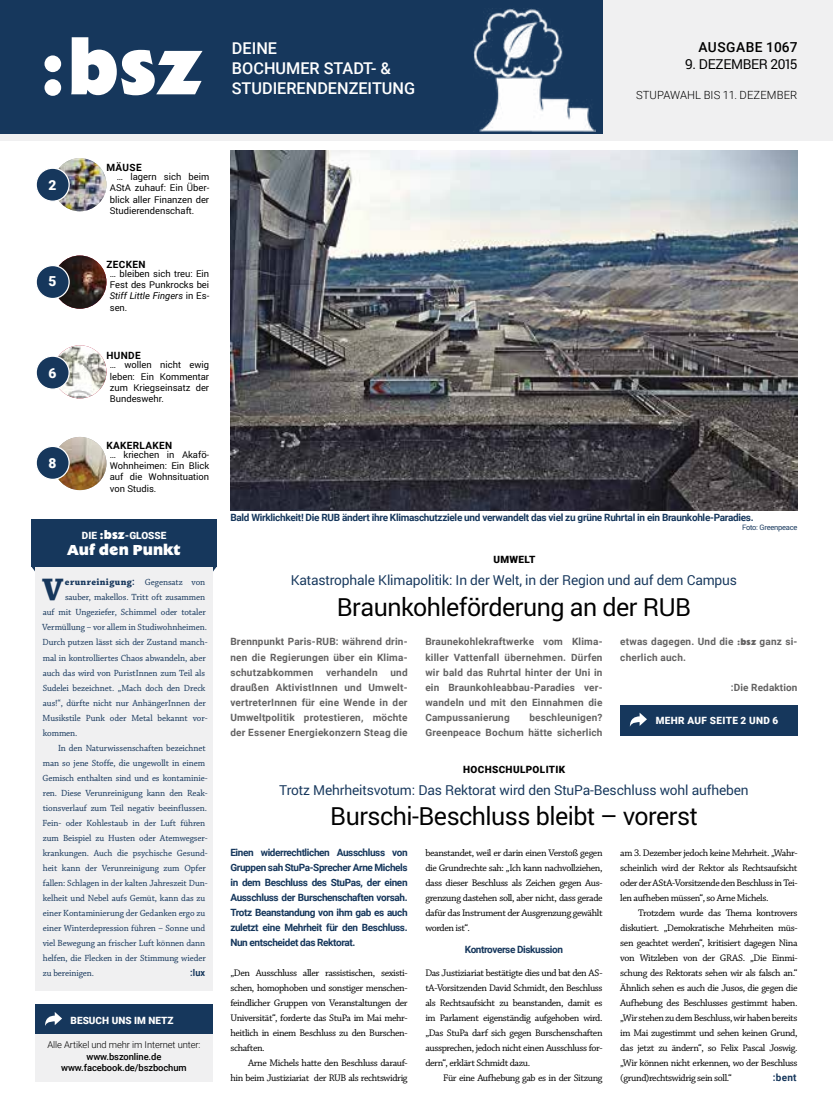
<style>
.page{position:relative;width:833px;height:1117px;background:#fff}
.page>*{position:absolute;margin:0;border:0;box-sizing:border-box;transform-origin:0 0}
.t1{font:800 75.75px "Extension";color:#fff}
.t2{font:700 32.88px "Chaparral Pro";color:#16375c}
.t3{font:25px "Roboto";letter-spacing:-.02em;color:#000}
.t4{font:500 16.25px/19.5px "Roboto";color:#fff}
.t5{font:800 15px "Extension";color:#fff}
.t6{font:13.75px "Roboto";letter-spacing:-.01em;color:#16375c}
.t7{font:13.75px "Roboto";letter-spacing:-.025em;color:#000}
.t8{font:500 13.75px "Roboto";letter-spacing:.035em;color:#000}
.t9{font:900 13.75px "Roboto";color:#fff}
.t10{font:300 11.25px "Roboto";letter-spacing:.01em;color:#000}
.t11{font:10px/15px "Chaparral Pro";letter-spacing:-.04em;color:#000;text-align:justify}
.t12{font:700 10px/15px "Roboto";letter-spacing:.02em;color:#646363;text-align:justify}
.t13{font:700 10px/15px "Roboto";letter-spacing:-.03em;color:#16375c;text-align:justify}
.t14{font:900 10px "Roboto";color:#fff}
.t15{font:700 10px "Roboto";letter-spacing:.035em;color:#000}
.t16{font:900 10px "Roboto";letter-spacing:.035em;color:#000}
.t17{font:900 10px "Roboto";letter-spacing:.035em;color:#fff}
.t18{font:700 9.75px "Chaparral Pro";letter-spacing:.04em;color:#16375c}
.t19{font:9.38px/15px "Chaparral Pro";letter-spacing:-.01em;color:#16375c}
.t20{font:9.38px/11.2px "Roboto";color:#000;text-align:justify}
.t21{font:500 9.38px/11.2px "Roboto";letter-spacing:-.01em;color:#000;text-align:center}
.t22{font:300 9.38px "Roboto";letter-spacing:-.01em;color:#000}
.t23{font:700 9.38px "Roboto";color:#16375c}
.t24{font:7.5px "Roboto";letter-spacing:-.03em;color:#16375c}
.s1{font-style:italic}
.s2{font-family:"Extension";font-weight:800;font-size:11.88px}
.s3{font-family:"Roboto";font-size:9.38px}
.s4{font-weight:400;font-size:9.38px}
.s5{font-family:"Extension";font-weight:800;font-size:8.75px}
</style>
<div class="page">
<div style="left:568px;top:0;width:265px;height:140px;background:#f0f0f1"></div>
<img style="left:53px;top:437px;width:53px;height:53px;border-radius:27px">
<div style="left:0;top:0;width:602px;height:134px;background:#16375c"></div>
<div style="left:35px;top:561px;width:178px;height:429px;background:#f0f0f1"></div>
<div style="left:31px;top:519px;width:186px;height:48px;background:#16375c"></div>
<div style="left:35px;top:1033px;width:178px;height:48px;background:#f0f0f1"></div>
<div style="left:35px;top:1004px;width:178px;height:29px;background:#16375c"></div>
<svg style="left:45px;top:1012px;width:17px;height:13px"></svg>
<img style="left:53px;top:255px;width:53px;height:53px;border-radius:27px">
<img style="left:53px;top:345px;width:53px;height:53px;border-radius:27px">
<img style="left:53px;top:158px;width:53px;height:53px;border-radius:27px">
<div style="left:36px;top:168px;width:33px;height:33px;background:#16375c;border-radius:50%"></div>
<div style="left:36px;top:167px;width:34px;height:35px;border:1px solid #fff;border-radius:50%"></div>
<div style="left:36px;top:265px;width:33px;height:33px;background:#16375c;border-radius:50%"></div>
<div style="left:36px;top:265px;width:34px;height:34px;border:1px solid #fff;border-radius:50%"></div>
<div style="left:36px;top:356px;width:33px;height:33px;background:#16375c;border-radius:50%"></div>
<div style="left:36px;top:355px;width:34px;height:34px;border:1px solid #fff;border-radius:50%"></div>
<div style="left:36px;top:446px;width:33px;height:33px;background:#16375c;border-radius:50%"></div>
<div style="left:36px;top:445px;width:34px;height:35px;border:1px solid #fff;border-radius:50%"></div>
<div style="left:620px;top:705px;width:177px;height:30px;background:#16375c"></div>
<svg style="left:630px;top:712px;width:17px;height:14px"></svg>
<div style="left:0;top:134px;width:833px;height:6px;background:#f0f0f1"></div>
<img style="left:230px;top:150px;width:567px;height:360px">
<img style="left:473px;top:9px;width:123px;height:122px">
<h1 class="t1" style="left:39px;top:18px;width:165px">:bsz</h1>
<h3 class="t4" style="left:232px;top:38px;width:185px">DEINE<br>BOCHUMER STADT- &amp;<br>STUDIERENDENZEITUNG</h3>
<h3 class="t8" style="left:698px;top:38px;width:101px">AUSGABE 1067</h3>
<h3 class="t7" style="left:685px;top:54px;width:114px">9. DEZEMBER 2015</h3>
<p class="t10" style="left:636px;top:87px;width:163px">STUPAWAHL BIS 11. DEZEMBER</p>
<h3 class="t9" style="left:48px;top:175px;width:9px">2</h3>
<p class="t15" style="left:106px;top:160px;width:37px">MÄUSE</p>
<p class="t20" style="left:110px;top:171px;width:101px;text-indent:7px">… lagern sich beim AStA zuhauf: Ein Über&shy;blick aller Finanzen der Studierendenschaft.</p>
<h3 class="t9" style="left:48px;top:272px;width:9px">5</h3>
<p class="t15" style="left:106px;top:257px;width:41px">ZECKEN</p>
<p class="t20" style="left:110px;top:267px;width:101px">… bleiben sich treu: Ein Fest des Punkrocks bei <span class="s1">Stiff Little Fingers</span> in Es&shy;sen.</p>
<h3 class="t9" style="left:48px;top:363px;width:9px">6</h3>
<p class="t15" style="left:106px;top:348px;width:36px">HUNDE</p>
<p class="t20" style="left:110px;top:359px;width:101px">… wollen nicht ewig leben: Ein Kommentar zum Kriegseinsatz der Bundeswehr.</p>
<h3 class="t9" style="left:48px;top:453px;width:9px">8</h3>
<p class="t15" style="left:106px;top:438px;width:67px">KAKERLAKEN</p>
<p class="t20" style="left:110px;top:448px;width:101px">… kriechen in Akafö-Wohnheimen: Ein Blick auf die Wohnsituation von Studis.</p>
<p class="t14" style="left:82px;top:528px;width:86px">DIE <span class="s2">:bsz</span>-GLOSSE</p>
<h3 class="t5" style="left:67px;top:539px;width:115px">Auf den Punkt</h3>
<h2 class="t2" style="left:42px;top:570px;width:23px">V</h2>
<p class="t18" style="left:65px;top:576px;width:142px">erunreinigung<span class="s3">:</span> <span class="s4">Gegensatz von</span></p>
<p class="t19" style="left:42px;top:590px;width:167px;text-indent:23px">sauber, makellos. Tritt oft zusammen auf mit Ungeziefer, Schimmel oder totaler Vermüllung – vor allem in Studiwohnheimen.<br>Durch putzen lässt sich der Zustand manch&shy;mal in kontrolliertes Chaos abwandeln, aber auch das wird von PuristInnen zum Teil als Sudelei bezeichnet. „Mach doch den Dreck aus!“, dürfte nicht nur AnhängerInnen der Musikstile Punk oder Metal bekannt vor&shy;kommen.</p>
<p class="t19" style="left:42px;top:740px;width:167px;text-indent:16px">In den Naturwissenschaften bezeichnet man so jene Stoffe, die ungewollt in einem Gemisch enthalten sind und es kontaminie&shy;ren. Diese Verunreinigung kann den Reak&shy;tionsverlauf zum Teil negativ beeinflussen.<br>Fein- oder Kohlestaub in der Luft führen zum Beispiel zu Husten oder Atemwegser&shy;krankungen. Auch die psychische Gesund&shy;heit kann der Verunreinigung zum Opfer fallen: Schlagen in der kalten Jahreszeit Dun&shy;kelheit und Nebel aufs Gemüt, kann das zu einer Kontaminierung der Gedanken ergo zu einer Winterdepression führen – Sonne und viel Bewegung an frischer Luft können dann helfen, die Flecken in der Stimmung wieder zu bereinigen.</p>
<p class="t23" style="left:190px;top:965px;width:17px">:lux</p>
<p class="t14" style="left:71px;top:1012px;width:104px">BESUCH UNS IM NETZ</p>
<p class="t22" style="left:47px;top:1038px;width:154px">Alle Artikel und mehr im Internet unter:</p>
<p class="t21" style="left:61px;top:1049px;width:127px">www.bszonline.de www.facebook.de/bszbochum</p>
<p class="t13" style="left:230px;top:509px;width:525px">Bald Wirklichkeit! Die RUB ändert ihre Klimaschutzziele und verwandelt das viel zu grüne Ruhrtal in ein Braunkohle-Paradies.</p>
<p class="t24" style="left:742px;top:522px;width:57px">Foto: Greenpeace</p>
<p class="t16" style="left:493px;top:552px;width:44px">UMWELT</p>
<h3 class="t6" style="left:291px;top:571px;width:448px">Katastrophale Klimapolitik: In der Welt, in der Region und auf dem Campus</h3>
<h3 class="t3" style="left:337px;top:589px;width:356px">Braunkohleförderung an der RUB</h3>
<p class="t12" style="left:230px;top:634px;width:179px">Brennpunkt Paris-RUB: während drin&shy;nen die Regierungen über ein Klima&shy;schutzabkommen</p>
<p class="t12" style="left:230px;top:664px;width:179px;text-indent:160px">und draußen AktivistInnen und Umwelt&shy;vertreterInnen für eine Wende in der Umweltpolitik protestieren, möchte der Essener Energiekonzern Steag die</p>
<p class="t12" style="left:326px;top:664px;width:53px">verhandeln</p>
<p class="t12" style="left:425px;top:634px;width:179px">Braunekohlekraftwerke vom Klima&shy;killer Vattenfall übernehmen. Dürfen wir bald das Ruhrtal hinter der Uni in ein Braunkohleabbau-Paradies ver&shy;wandeln und mit den Einnahmen die Campussanierung</p>
<p class="t12" style="left:425px;top:709px;width:179px;text-align:right">beschleunigen?<br>Greenpeace Bochum hätte sicherlich</p>
<p class="t16" style="left:463px;top:762px;width:104px">HOCHSCHULPOLITIK</p>
<p class="t12" style="left:620px;top:634px;width:179px">etwas dagegen. Und die <span class="s5">:bsz</span> ganz si&shy;cherlich auch.</p>
<p class="t12" style="left:731px;top:679px;width:68px">:Die Redaktion</p>
<p class="t17" style="left:655px;top:713px;width:124px">MEHR AUF SEITE 2 UND 6</p>
<h3 class="t6" style="left:279px;top:780px;width:471px">Trotz Mehrheitsvotum: Das Rektorat wird den StuPa-Beschluss wohl aufheben</h3>
<h3 class="t3" style="left:330px;top:798px;width:369px">Burschi-Beschluss bleibt – vorerst</h3>
<p class="t13" style="left:230px;top:844px;width:179px">Einen widerrechtlichen Ausschluss von Gruppen sah StuPa-Sprecher Arne Michels in dem Beschluss des StuPas, der einen Ausschluss der Burschenschaften vorsah.<br>Trotz Beanstandung von ihm gab es auch zuletzt eine Mehrheit für den Beschluss.<br>Nun entscheidet das Rektorat.</p>
<p class="t11" style="left:230px;top:965px;width:179px">„Den Ausschluss aller rassistischen, sexisti&shy;schen, homophoben und sonstiger menschen&shy;feindlicher Gruppen von Veranstaltungen der Universität“, forderte das StuPa im Mai mehr&shy;heitlich in einem Beschluss zu den Burschen&shy;schaften.</p>
<p class="t11" style="left:230px;top:1055px;width:179px;text-align:right">Arne Michels hatte den Beschluss darauf-<br>hin beim Justiziariat der RUB als rechtswidrig</p>
<p class="t11" style="left:425px;top:845px;width:179px">beanstandet, weil er darin einen Verstoß gegen die Grundrechte sah: „Ich kann nachvollziehen, dass dieser Beschluss als Zeichen gegen Aus&shy;grenzung dastehen soll, aber nicht, dass gerade dafür das Instrument der Ausgrenzung gewählt worden ist“.</p>
<p class="t13" style="left:465px;top:941px;width:100px">Kontroverse Diskussion</p>
<p class="t11" style="left:425px;top:965px;width:179px">Das Justiziariat bestätigte dies und bat den AS&shy;tA-Vorsitzenden David Schmidt, den Beschluss als Rechtsaufsicht zu beanstanden, damit es im Parlament eigenständig aufgehoben wird. „Das StuPa darf sich gegen Burschenschaften aussprechen, jedoch nicht einen Ausschluss for&shy;dern“, erklärt Schmidt dazu.</p>
<p class="t11" style="left:443px;top:1070px;width:161px">Für eine Aufhebung gab es in der Sitzung</p>
<p class="t11" style="left:620px;top:845px;width:179px">am 3. Dezember jedoch keine Mehrheit. „Wahr&shy;scheinlich wird der Rektor als Rechtsaufsicht oder der AStA-Vorsitzende den Beschluss in Tei&shy;len aufheben müssen“, so Arne Michels.</p>
<p class="t11" style="left:620px;top:905px;width:179px;text-indent:18px">Trotzdem wurde das Thema kontrovers diskutiert. „Demokratische Mehrheiten müs&shy;sen geachtet werden“, kritisiert dagegen Nina von Witzleben von der GRAS. „Die Einmi&shy;schung des Rektorats sehen wir als falsch an.“ Ähnlich sehen es auch die Jusos, die gegen die Aufhebung des Beschlusses gestimmt haben. „Wir stehen zu dem Beschluss, wir haben bereits im Mai zugestimmt und sehen keinen Grund, das jetzt zu ändern“, so Felix Pascal Joswig. „Wir können nicht erkennen, wo der Beschluss (grund)rechtswidrig sein soll.“</p>
<p class="t13" style="left:773px;top:1069px;width:25px">:bent</p>
</div>
